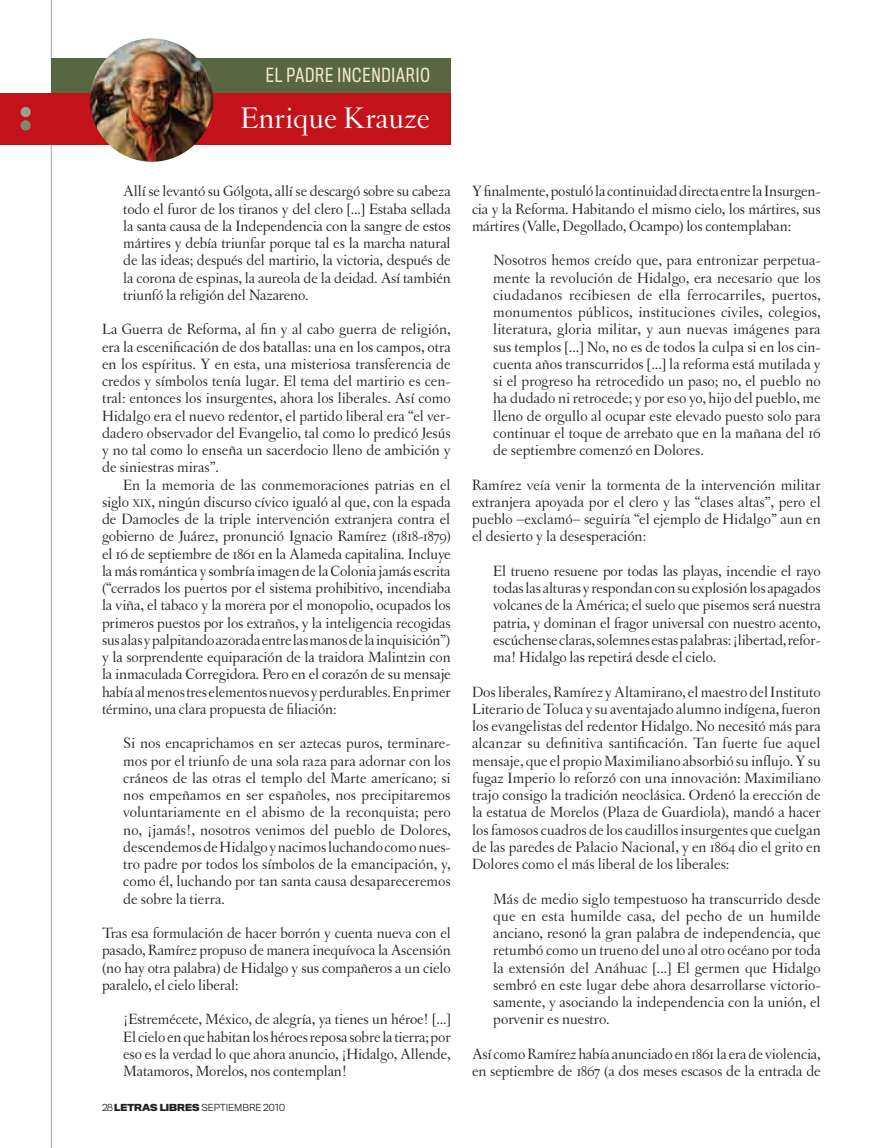
<style>
.page{position:relative;width:893px;height:1148px;background:#fff}
.page>*{position:absolute;margin:0;border:0;box-sizing:border-box;transform-origin:0 0}
.t1{font:31.5px "Letras Oldstyle";color:#fff}
.t2{font:18px "Titling Gothic FB Cond";letter-spacing:.05em;color:#f3e9c9}
.t3{font:15.75px/17.2px "Letras Oldstyle";letter-spacing:-.01em;color:#231f20;text-align:justify}
.t4{font:300 9px "Titling Gothic FB Normal";color:#231f20}
.s1{font-size:11.85px}
.s2{font-weight:700}
</style>
<div class="page">
<hr style="left:51px;top:0;width:1px;height:1148px;background:#a8a9ad">
<div style="left:51px;top:58px;width:400px;height:35px;background:#586642"></div>
<div style="left:0;top:93px;width:51px;height:52px;background:#c4121a"></div>
<div style="left:48px;top:93px;width:403px;height:52px;background:#c4121a"></div>
<div style="left:21px;top:107px;width:10px;height:10px;background:#9ca18c;border-radius:50%"></div>
<div style="left:21px;top:120px;width:10px;height:11px;background:#7f886b;border-radius:50%"></div>
<img style="left:90px;top:38px;width:123px;height:124px;border-radius:50%">
<p class="t2" style="left:266px;top:64px;width:165px">EL PADRE INCENDIARIO</p>
<h1 class="t1" style="left:240px;top:101px;width:191px">Enrique Krauze</h1>
<p class="t3" style="left:123px;top:183px;width:329px">Allí se levantó su Gólgota, allí se descargó sobre su cabeza todo el furor de los tiranos y del clero [...] Estaba sellada la santa causa de la Independencia con la sangre de estos mártires y debía triunfar porque tal es la marcha natural de las ideas; después del martirio, la victoria, después de la corona de espinas, la aureola de la deidad. Así también triunfó la religión del Nazareno.</p>
<p class="t3" style="left:102px;top:321px;width:350px">La Guerra de Reforma, al fin y al cabo guerra de religión, era la escenificación de dos batallas: una en los campos, otra en los espíritus. Y en esta, una misteriosa transferencia de credos y símbolos tenía lugar. El tema del martirio es cen&shy;tral: entonces los insurgentes, ahora los liberales. Así como Hidalgo era el nuevo redentor, el partido liberal era “el ver&shy;dadero observador del Evangelio, tal como lo predicó Jesús y no tal como lo enseña un sacerdocio lleno de ambición y de siniestras miras”.</p>
<p class="t3" style="left:102px;top:476px;width:350px;text-indent:21px">En la memoria de las conmemoraciones patrias en el siglo <span class="s1">xix</span>, ningún discurso cívico igualó al que, con la espada de Damocles de la triple intervención extranjera contra el gobierno de Juárez, pronunció Ignacio Ramírez (1818-1879) el 16 de septiembre de 1861 en la Alameda capitalina. Incluye la más romántica y sombría imagen de la Colonia jamás escrita (“cerrados los puertos por el sistema prohibitivo, incendiaba la viña, el tabaco y la morera por el monopolio, ocupados los primeros puestos por los extraños, y la inteligencia recogidas sus alas y palpitando azorada entre las manos de la inquisición”) y la sorprendente equiparación de la traidora Malintzin con la inmaculada Corregidora. Pero en el corazón de su mensaje había al menos tres elementos nuevos y perdurables. En primer término, una clara propuesta de filiación:</p>
<p class="t3" style="left:123px;top:735px;width:329px">Si nos encaprichamos en ser aztecas puros, terminare&shy;mos por el triunfo de una sola raza para adornar con los cráneos de las otras el templo del Marte americano; si nos empeñamos en ser españoles, nos precipitaremos voluntariamente en el abismo de la reconquista; pero no, ¡jamás!, nosotros venimos del pueblo de Dolores, descendemos de Hidalgo y nacimos luchando como nues&shy;tro padre por todos los símbolos de la emancipación, y, como él, luchando por tan santa causa desapareceremos de sobre la tierra.</p>
<p class="t3" style="left:102px;top:924px;width:350px">Tras esa formulación de hacer borrón y cuenta nueva con el pasado, Ramírez propuso de manera inequívoca la Ascensión (no hay otra palabra) de Hidalgo y sus compañeros a un cielo paralelo, el cielo liberal:</p>
<p class="t3" style="left:123px;top:1011px;width:329px">¡Estremécete, México, de alegría, ya tienes un héroe! [...] El cielo en que habitan los héroes reposa sobre la tierra; por eso es la verdad lo que ahora anuncio, ¡Hidalgo, Allende, Matamoros, Morelos, nos contemplan!</p>
<p class="t4" style="left:102px;top:1102px;width:184px">28 <span class="s2">LETRAS LIBRES</span> SEPTIEMBRE 2010</p>
<p class="t3" style="left:472px;top:183px;width:350px">Y finalmente, postuló la continuidad directa entre la Insurgen&shy;cia y la Reforma. Habitando el mismo cielo, los mártires, sus mártires (Valle, Degollado, Ocampo) los contemplaban:</p>
<p class="t3" style="left:493px;top:252px;width:329px">Nosotros hemos creído que, para entronizar perpetua&shy;mente la revolución de Hidalgo, era necesario que los ciudadanos recibiesen de ella ferrocarriles, puertos, monumentos públicos, instituciones civiles, colegios, literatura, gloria militar, y aun nuevas imágenes para sus templos [...] No, no es de todos la culpa si en los cin&shy;cuenta años transcurridos [...] la reforma está mutilada y si el progreso ha retrocedido un paso; no, el pueblo no ha dudado ni retrocede; y por eso yo, hijo del pueblo, me lleno de orgullo al ocupar este elevado puesto solo para continuar el toque de arrebato que en la mañana del 16 de septiembre comenzó en Dolores.</p>
<p class="t3" style="left:472px;top:476px;width:350px">Ramírez veía venir la tormenta de la intervención militar extranjera apoyada por el clero y las “clases altas”, pero el pueblo –exclamó– seguiría “el ejemplo de Hidalgo” aun en el desierto y la desesperación:</p>
<p class="t3" style="left:493px;top:562px;width:329px">El trueno resuene por todas las playas, incendie el rayo todas las alturas y respondan con su explosión los apagados volcanes de la América; el suelo que pisemos será nuestra patria, y dominan el fragor universal con nuestro acento, escúchense claras, solemnes estas palabras: ¡libertad, refor&shy;ma! Hidalgo las repetirá desde el cielo.</p>
<p class="t3" style="left:472px;top:683px;width:350px">Dos liberales, Ramírez y Altamirano, el maestro del Instituto Literario de Toluca y su aventajado alumno indígena, fueron los evangelistas del redentor Hidalgo. No necesitó más para alcanzar su definitiva santificación. Tan fuerte fue aquel mensaje, que el propio Maximiliano absorbió su influjo. Y su fugaz Imperio lo reforzó con una innovación: Maximiliano trajo consigo la tradición neoclásica. Ordenó la erección de la estatua de Morelos (Plaza de Guardiola), mandó a hacer los famosos cuadros de los caudillos insurgentes que cuelgan de las paredes de Palacio Nacional, y en 1864 dio el grito en Dolores como el más liberal de los liberales:</p>
<p class="t3" style="left:493px;top:890px;width:329px">Más de medio siglo tempestuoso ha transcurrido desde que en esta humilde casa, del pecho de un humilde anciano, resonó la gran palabra de independencia, que retumbó como un trueno del uno al otro océano por toda la extensión del Anáhuac [...] El germen que Hidalgo sembró en este lugar debe ahora desarrollarse victorio&shy;samente, y asociando la independencia con la unión, el porvenir es nuestro.</p>
<p class="t3" style="left:472px;top:1045px;width:350px">Así como Ramírez había anunciado en 1861 la era de violencia, en septiembre de 1867 (a dos meses escasos de la entrada de</p>
</div>
